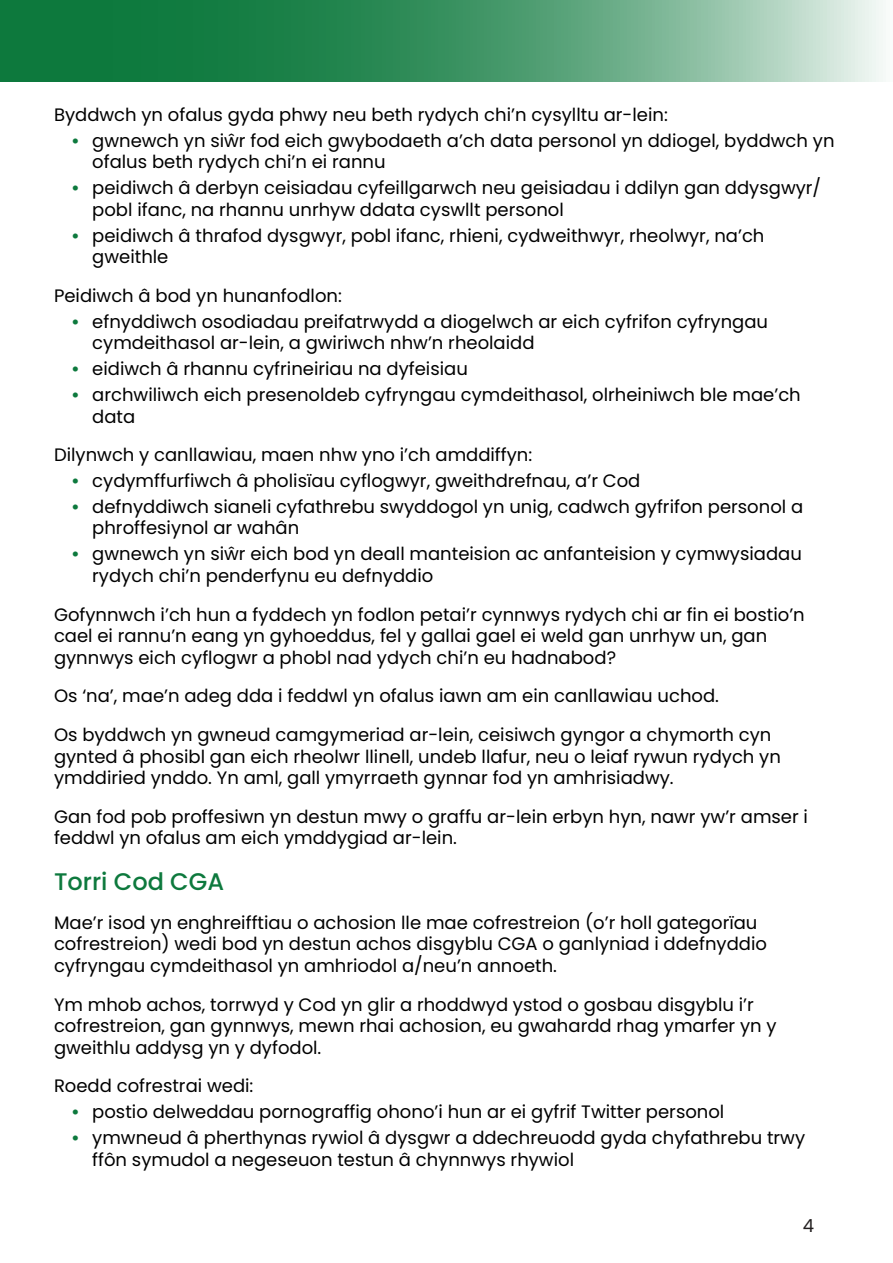
<style>
.page{position:relative;width:893px;height:1263px;background:#fff}
.page>*{position:absolute;margin:0;border:0;box-sizing:border-box;transform-origin:0 0}
.EWC_body{font:500 24px "Poppins";color:#0d793d}
.EWC_body-2{font:18px/21.6px "Poppins";color:#000}
.t1{font:18px "Poppins";color:#231f20}
.s1{font-weight:600;color:#0d793d}
</style>
<div class="page">
<svg style="left:0;top:0;width:883px;height:81px;background:#4f9d71"></svg>
<p class="EWC_body-2" style="left:54px;top:104px;width:615px">Byddwch yn ofalus gyda phwy neu beth rydych chi’n cysylltu ar-lein:</p>
<p class="EWC_body-2" style="left:92px;top:130px;width:744px;text-indent:-21px"><span class="s1">•</span> gwnewch yn siŵr fod eich gwybodaeth a’ch data personol yn ddiogel, byddwch yn ofalus beth rydych chi’n ei rannu</p>
<p class="EWC_body-2" style="left:92px;top:177px;width:730px;text-indent:-21px"><span class="s1">•</span> peidiwch â derbyn ceisiadau cyfeillgarwch neu geisiadau i ddilyn gan ddysgwyr/ pobl ifanc, na rhannu unrhyw ddata cyswllt personol</p>
<p class="EWC_body-2" style="left:92px;top:225px;width:674px;text-indent:-21px"><span class="s1">•</span> peidiwch â thrafod dysgwyr, pobl ifanc, rhieni, cydweithwyr, rheolwyr, na’ch gweithle</p>
<p class="EWC_body-2" style="left:54px;top:285px;width:289px">Peidiwch â bod yn hunanfodlon:</p>
<p class="EWC_body-2" style="left:92px;top:311px;width:677px;text-indent:-21px"><span class="s1">•</span> efnyddiwch osodiadau preifatrwydd a diogelwch ar eich cyfrifon cyfryngau cymdeithasol ar-lein, a gwiriwch nhw’n rheolaidd</p>
<p class="EWC_body-2" style="left:71px;top:358px;width:398px"><span class="s1">•</span> eidiwch â rhannu cyfrineiriau na dyfeisiau</p>
<p class="EWC_body-2" style="left:92px;top:384px;width:710px;text-indent:-21px"><span class="s1">•</span> archwiliwch eich presenoldeb cyfryngau cymdeithasol, olrheiniwch ble mae’ch data</p>
<p class="EWC_body-2" style="left:54px;top:444px;width:480px">Dilynwch y canllawiau, maen nhw yno i’ch amddiffyn:</p>
<p class="EWC_body-2" style="left:71px;top:470px;width:571px"><span class="s1">•</span> cydymffurfiwch â pholisïau cyflogwyr, gweithdrefnau, a’r Cod</p>
<p class="EWC_body-2" style="left:92px;top:496px;width:712px;text-indent:-21px"><span class="s1">•</span> defnyddiwch sianeli cyfathrebu swyddogol yn unig, cadwch gyfrifon personol a phroffesiynol ar wahân</p>
<p class="EWC_body-2" style="left:92px;top:543px;width:711px;text-indent:-21px"><span class="s1">•</span> gwnewch yn siŵr eich bod yn deall manteision ac anfanteision y cymwysiadau rydych chi’n penderfynu eu defnyddio</p>
<p class="EWC_body-2" style="left:54px;top:603px;width:752px">Gofynnwch i’ch hun a fyddech yn fodlon petai’r cynnwys rydych chi ar fin ei bostio’n cael ei rannu’n eang yn gyhoeddus, fel y gallai gael ei weld gan unrhyw un, gan gynnwys eich cyflogwr a phobl nad ydych chi’n eu hadnabod?</p>
<p class="EWC_body-2" style="left:54px;top:685px;width:666px">Os ‘na’, mae’n adeg dda i feddwl yn ofalus iawn am ein canllawiau uchod.</p>
<p class="EWC_body-2" style="left:54px;top:724px;width:728px">Os byddwch yn gwneud camgymeriad ar-lein, ceisiwch gyngor a chymorth cyn gynted â phosibl gan eich rheolwr llinell, undeb llafur, neu o leiaf rywun rydych yn ymddiried ynddo. Yn aml, gall ymyrraeth gynnar fod yn amhrisiadwy.</p>
<p class="EWC_body-2" style="left:54px;top:806px;width:755px">Gan fod pob proffesiwn yn destun mwy o graffu ar-lein erbyn hyn, nawr yw’r amser i feddwl yn ofalus am eich ymddygiad ar-lein.</p>
<p class="EWC_body" style="left:54px;top:868px;width:172px">Torri Cod CGA</p>
<p class="EWC_body-2" style="left:54px;top:912px;width:714px">Mae’r isod yn enghreifftiau o achosion lle mae cofrestreion (o’r holl gategorïau cofrestreion) wedi bod yn destun achos disgyblu CGA o ganlyniad i ddefnyddio cyfryngau cymdeithasol yn amhriodol a/neu’n annoeth.</p>
<p class="EWC_body-2" style="left:54px;top:993px;width:724px">Ym mhob achos, torrwyd y Cod yn glir a rhoddwyd ystod o gosbau disgyblu i’r cofrestreion, gan gynnwys, mewn rhai achosion, eu gwahardd rhag ymarfer yn y gweithlu addysg yn y dyfodol.</p>
<p class="EWC_body-2" style="left:54px;top:1075px;width:201px">Roedd cofrestrai wedi:</p>
<p class="EWC_body-2" style="left:71px;top:1101px;width:655px"><span class="s1">•</span> postio delweddau pornograffig ohono’i hun ar ei gyfrif Twitter personol</p>
<p class="EWC_body-2" style="left:92px;top:1127px;width:714px;text-indent:-21px"><span class="s1">•</span> ymwneud â pherthynas rywiol â dysgwr a ddechreuodd gyda chyfathrebu trwy ffôn symudol a negeseuon testun â chynnwys rhywiol</p>
<p class="t1" style="left:803px;top:1215px;width:13px">4</p>
</div>
